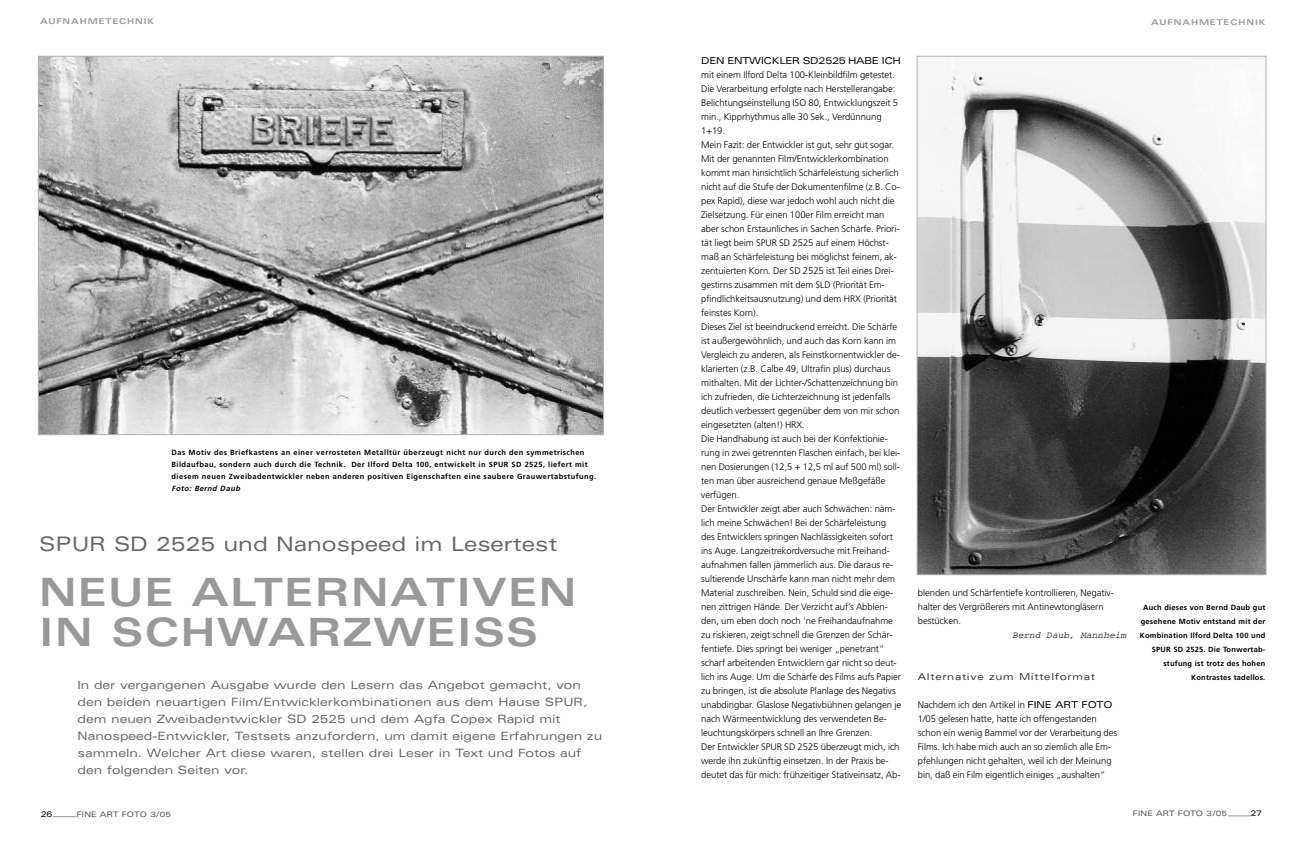
<style>
.page{position:relative;width:1304px;height:842px;background:#fff}
.page>*{position:absolute;margin:0;border:0;box-sizing:border-box;transform-origin:0 0}
.t1{font:700 expanded 39px/40px "Univers";letter-spacing:.035em;color:#999}
.t2{font:expanded 20px "Univers";color:#666}
.t3{font:expanded 11.5px/17px "Univers";color:#666}
.t4{font:300 9.5px/14px "Frutiger";letter-spacing:-.005em;color:#000}
.t5{font:expanded 9.5px "Univers";letter-spacing:-.02em;color:#000}
.t6{font:expanded 9.5px "Univers";letter-spacing:.075em;color:#333}
.t7{font:italic 9.5px "Courier";color:#000}
.t8{font:700 expanded 8px "Univers";letter-spacing:.11em;color:#999}
.t9{font:expanded 8px "Univers";color:#000}
.t10{font:700 7.5px/12px "Frutiger";letter-spacing:.055em;color:#000}
.t11{font:700 7.5px/14px "Frutiger";letter-spacing:.03em;color:#000;text-align:right}
.t12{font:expanded 7.5px "Univers";letter-spacing:.02em;color:#4d4d4d}
.t13{font:italic 700 7.5px "Frutiger";color:#000}
.s1{font-family:"Univers";font-weight:400;font-stretch:expanded}
</style>
<div class="page">
<svg style="left:53px;top:816px;width:24px;height:1px"></svg>
<img style="left:40px;top:58px;width:562px;height:375px">
<img style="left:919px;top:58px;width:345px;height:515px">
<svg style="left:1228px;top:816px;width:24px;height:1px"></svg>
<p class="t8" style="left:40px;top:18px;width:116px">AUFNAHMETECHNIK</p>
<p class="t10" style="left:172px;top:446px;width:426px">Das Motiv des Briefkastens an einer verrosteten Metalltür überzeugt nicht nur durch den symmetrischen<br>Bildaufbau, sondern auch durch die Technik. Der Ilford Delta 100, entwickelt in SPUR SD 2525, liefert mit diesem neuen Zweibadentwickler neben anderen positiven Eigenschaften eine saubere Grauwertabstufung.</p>
<p class="t13" style="left:172px;top:485px;width:71px">Foto: Bernd Daub</p>
<h2 class="t2" style="left:39px;top:537px;width:519px">SPUR SD 2525 und Nanospeed im Lesertest</h2>
<h1 class="t1" style="left:39px;top:576px;width:539px">NEUE ALTERNATIVEN<br>IN SCHWARZWEISS</h1>
<p class="t3" style="left:78px;top:677px;width:526px">In der vergangenen Ausgabe wurde den Lesern das Angebot gemacht, von den beiden neuartigen Film/Entwicklerkombinationen aus dem Hause SPUR, dem neuen Zweibadentwickler SD 2525 und dem Agfa Copex Rapid mit Nanospeed-Entwickler, Testsets anzufordern, um damit eigene Erfahrungen zu sammeln. Welcher Art diese waren, stellen drei Leser in Text und Fotos auf den folgenden Seiten vor.</p>
<p class="t9" style="left:41px;top:811px;width:13px">26</p>
<p class="t12" style="left:77px;top:811px;width:96px">FINE ART FOTO 3/05</p>
<p class="t5" style="left:701px;top:57px;width:201px">DEN ENTWICKLER SD2525 HABE ICH</p>
<p class="t4" style="left:701px;top:68px;width:201px">mit einem Ilford Delta 100-Kleinbildfilm getestet.<br>Die Verarbeitung erfolgte nach Herstellerangabe:<br>Belichtungseinstellung ISO 80, Entwicklungszeit 5 min., Kipprhythmus alle 30 Sek., Verdünnung 1+19.<br>Mein Fazit: der Entwickler ist gut, sehr gut sogar.<br>Mit der genannten Film/Entwicklerkombination kommt man hinsichtlich Schärfeleistung sicherlich nicht auf die Stufe der Dokumentenfilme (z.B. Co&shy;pex Rapid), diese war jedoch wohl auch nicht die Zielsetzung. Für einen 100er Film erreicht man aber schon Erstaunliches in Sachen Schärfe. Priori&shy;tät liegt beim SPUR SD 2525 auf einem Höchst&shy;maß an Schärfeleistung bei möglichst feinem, ak&shy;zentuierten Korn. Der SD 2525 ist Teil eines Drei&shy;gestirns zusammen mit dem SLD (Priorität Em&shy;pfindlichkeitsausnutzung) und dem HRX (Priorität feinstes Korn).<br>Dieses Ziel ist beeindruckend erreicht. Die Schärfe ist außergewöhnlich, und auch das Korn kann im Vergleich zu anderen, als Feinstkornentwickler de&shy;klarierten (z.B. Calbe 49, Ultrafin plus) durchaus mithalten. Mit der Lichter-/Schattenzeichnung bin ich zufrieden, die Lichterzeichnung ist jedenfalls deutlich verbessert gegenüber dem von mir schon eingesetzten (alten!) HRX.<br>Die Handhabung ist auch bei der Konfektionie&shy;rung in zwei getrennten Flaschen einfach, bei klei&shy;nen Dosierungen (12,5 + 12,5 ml auf 500 ml) soll&shy;ten man über ausreichend genaue Meßgefäße verfügen.<br>Der Entwickler zeigt aber auch Schwächen: näm&shy;lich meine Schwächen! Bei der Schärfeleistung des Entwicklers springen Nachlässigkeiten sofort ins Auge. Langzeitrekordversuche mit Freihand&shy;aufnahmen fallen jämmerlich aus. Die daraus re&shy;sultierende Unschärfe kann man nicht mehr dem Material zuschreiben. Nein, Schuld sind die eige&shy;nen zittrigen Hände. Der Verzicht auf’s Abblen&shy;den, um eben doch noch ‘ne Freihandaufnahme zu riskieren, zeigt schnell die Grenzen der Schär&shy;fentiefe. Dies springt bei weniger „penetrant“ scharf arbeitenden Entwicklern gar nicht so deut&shy;lich ins Auge. Um die Schärfe des Films aufs Papier zu bringen, ist die absolute Planlage des Negativs unabdingbar. Glaslose Negativbühnen gelangen je nach Wärmeentwicklung des verwendeten Be&shy;leuchtungskörpers schnell an Ihre Grenzen.<br>Der Entwickler SPUR SD 2525 überzeugt mich, ich werde ihn zukünftig einsetzen. In der Praxis be&shy;deutet das für mich: frühzeitiger Stativeinsatz, Ab-</p>
<p class="t8" style="left:1151px;top:19px;width:116px">AUFNAHMETECHNIK</p>
<p class="t4" style="left:918px;top:586px;width:198px">blenden und Schärfentiefe kontrollieren, Negativ&shy;halter des Vergrößerers mit Antinewtongläsern bestücken.</p>
<p class="t7" style="left:1012px;top:632px;width:117px">Bernd Daub, Mannheim</p>
<p class="t6" style="left:918px;top:673px;width:179px">Alternative zum Mittelformat</p>
<p class="t4" style="left:918px;top:698px;width:201px">Nachdem ich den Artikel in <span class="s1">FINE ART FOTO </span>1/05 gelesen hatte, hatte ich offengestanden schon ein wenig Bammel vor der Verarbeitung des Films. Ich habe mich auch an so ziemlich alle Em&shy;pfehlungen nicht gehalten, weil ich der Meinung bin, daß ein Film eigentlich einiges „aushalten“</p>
<p class="t11" style="left:1140px;top:601px;width:127px">Auch dieses von Bernd Daub gut gesehene Motiv entstand mit der<br>Kombination Ilford Delta 100 und<br>SPUR SD 2525. Die Tonwertab&shy;stufung ist trotz des hohen<br>Kontrastes tadellos.</p>
<p class="t12" style="left:1133px;top:811px;width:96px">FINE ART FOTO 3/05</p>
<p class="t9" style="left:1250px;top:810px;width:13px">27</p>
</div>
